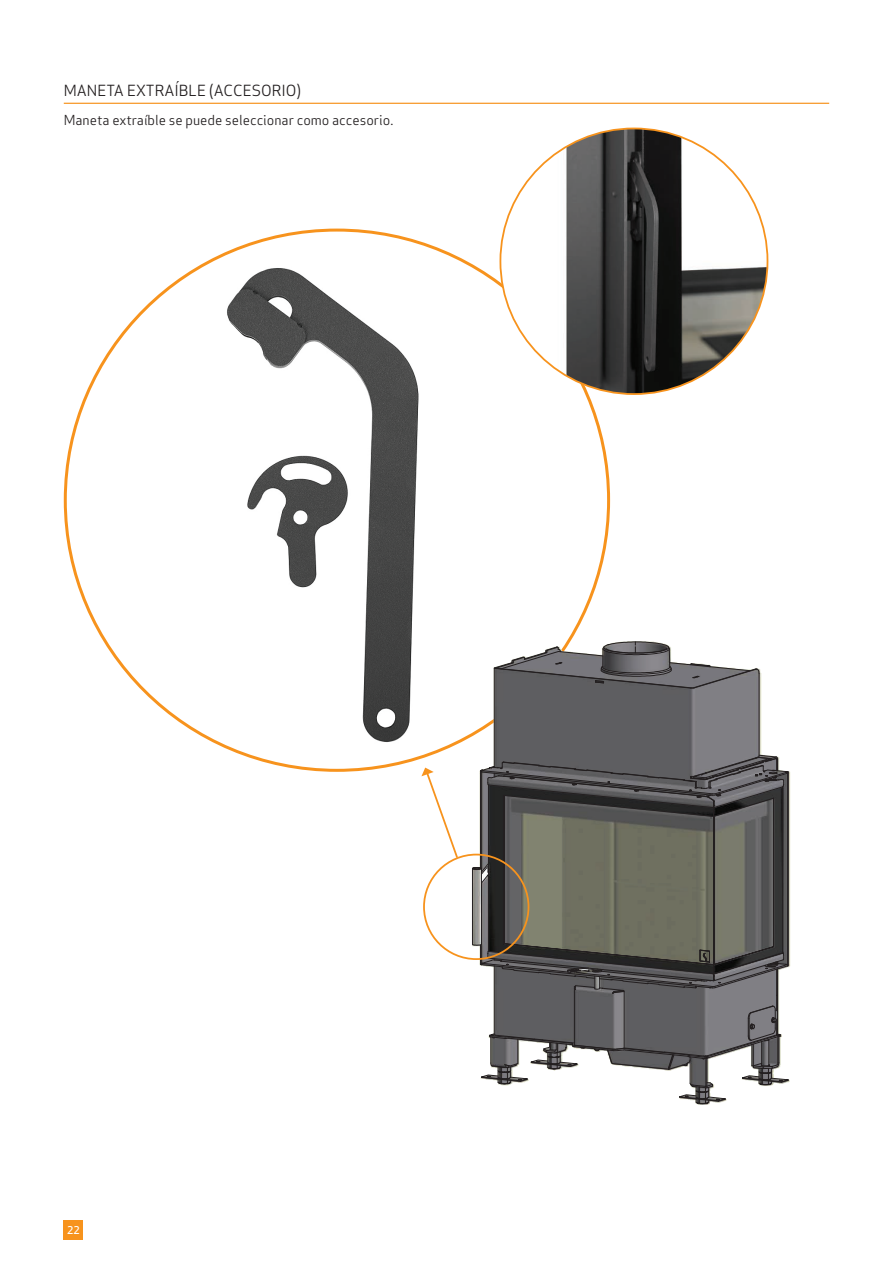
<style>
.page{position:relative;width:893px;height:1263px;background:#fff}
.page>*{position:absolute;margin:0;border:0;box-sizing:border-box;transform-origin:0 0}
.t1{font:15px "Apex Sans";color:#231f20}
.t2{font:13.5px "Apex Sans";color:#231f20}
.t3{font:500 10.5px "Apex Sans";color:#fff}
</style>
<div class="page">
<img style="left:65px;top:246px;width:516px;height:517px">
<svg style="left:421px;top:641px;width:370px;height:464px"></svg>
<div style="left:423px;top:854px;width:106px;height:106px;border:2px solid #f7931d;border-radius:50%"></div>
<svg style="left:421px;top:767px;width:38px;height:93px"></svg>
<img style="left:502px;top:128px;width:265px;height:266px">
<div style="left:64px;top:1220px;width:19px;height:20px;background:#f7931d"></div>
<hr style="left:64px;top:103px;width:765px;height:1px;background:#f7931d">
<p class="t1" style="left:64px;top:79px;width:239px">MANETA EXTRAÍBLE (ACCESORIO)</p>
<p class="t2" style="left:64px;top:109px;width:331px">Maneta extraíble se puede seleccionar como accesorio.</p>
<p class="t3" style="left:67px;top:1221px;width:14px">22</p>
</div>
